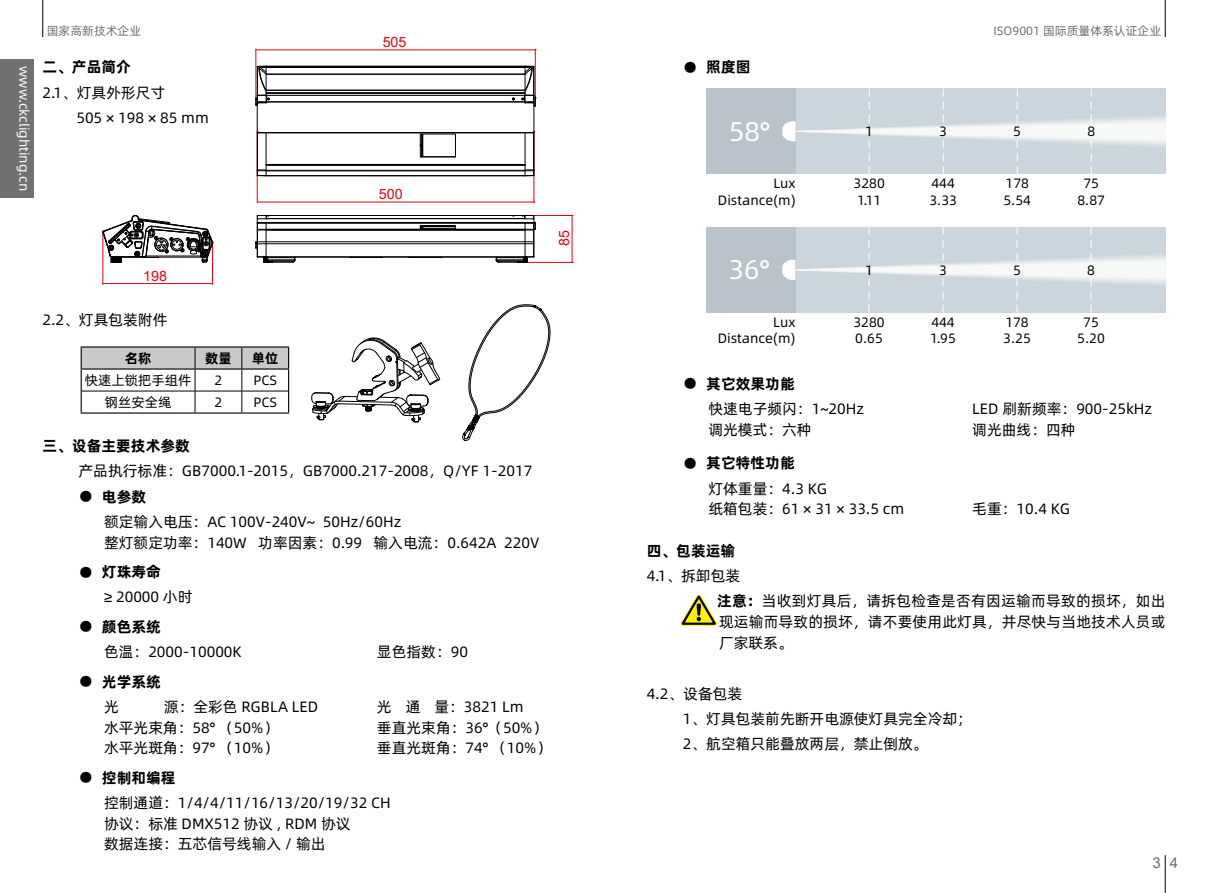
<style>
.page{position:relative;width:1208px;height:893px;background:#fff}
.page>*{position:absolute;margin:0;border:0;box-sizing:border-box;transform-origin:0 0}
.t1{font:27.15px "Alibaba Pu Hui Ti";color:#fff}
.t2{font:15px/25.2px "Alibaba Pu Hui Ti";color:#000}
.t3{font:700 15px/25.2px "Alibaba Pu Hui Ti";color:#000}
.t4{font:15px "Arial";color:#727171}
.t5{font:14.25px "Arial";color:#e60012}
.t6{font:13.5px/16.4px "Alibaba Pu Hui Ti";color:#000}
.t7{font:13.5px "Alibaba Pu Hui Ti";color:#fff}
.t8{font:700 13.5px "Alibaba Pu Hui Ti";color:#000}
.t9{font:12px "Alibaba Pu Hui Ti";color:#727171}
.s1{font-family:"Adobe Song Std";font-weight:300}
.s2{font-weight:700}
.s3{font-weight:400}
</style>
<div class="page">
<hr style="left:42px;top:0;width:1px;height:37px;background:#000">
<hr style="left:1164px;top:855px;width:1px;height:38px;background:#000">
<hr style="left:1164px;top:0;width:1px;height:37px;background:#000">
<div style="left:0;top:60px;width:34px;height:138px;background:#727171"></div>
<hr style="left:257px;top:132px;width:1px;height:71px;background:#e60012">
<hr style="left:533px;top:132px;width:1px;height:71px;background:#e60012">
<hr style="left:258px;top:202px;width:275px;height:1px;background:#e60012">
<hr style="left:255px;top:49px;width:1px;height:50px;background:#e60012">
<hr style="left:535px;top:49px;width:1px;height:49px;background:#e60012">
<hr style="left:256px;top:50px;width:279px;height:1px;background:#e60012">
<hr style="left:524px;top:215px;width:49px;height:1px;background:#e60012">
<hr style="left:523px;top:262px;width:50px;height:1px;background:#e60012">
<hr style="left:572px;top:216px;width:1px;height:46px;background:#e60012">
<hr style="left:212px;top:243px;width:1px;height:41px;background:#e60012">
<hr style="left:103px;top:232px;width:1px;height:52px;background:#e60012">
<hr style="left:103px;top:283px;width:109px;height:1px;background:#e60012">
<hr style="left:266px;top:175px;width:259px;height:1px;background:#000">
<hr style="left:266px;top:171px;width:259px;height:1px;background:#000">
<hr style="left:266px;top:170px;width:259px;height:1px;background:#000">
<hr style="left:266px;top:165px;width:259px;height:1px;background:#000">
<hr style="left:266px;top:164px;width:259px;height:1px;background:#000">
<hr style="left:421px;top:157px;width:34px;height:1px;background:#000">
<hr style="left:421px;top:134px;width:34px;height:1px;background:#000">
<hr style="left:258px;top:133px;width:275px;height:1px;background:#000">
<hr style="left:257px;top:132px;width:276px;height:1px;background:#000">
<hr style="left:267px;top:102px;width:257px;height:1px;background:#000">
<hr style="left:266px;top:93px;width:259px;height:1px;background:#000">
<hr style="left:266px;top:92px;width:259px;height:1px;background:#000">
<hr style="left:266px;top:90px;width:259px;height:1px;background:#000">
<hr style="left:266px;top:74px;width:259px;height:1px;background:#000">
<hr style="left:266px;top:67px;width:259px;height:1px;background:#000">
<hr style="left:257px;top:104px;width:1px;height:71px;background:#000">
<hr style="left:266px;top:133px;width:1px;height:43px;background:#000">
<hr style="left:525px;top:133px;width:1px;height:43px;background:#000">
<hr style="left:533px;top:104px;width:1px;height:71px;background:#000">
<svg style="left:257px;top:169px;width:9px;height:7px"></svg>
<svg style="left:525px;top:169px;width:9px;height:7px"></svg>
<svg style="left:454px;top:134px;width:2px;height:24px"></svg>
<svg style="left:419px;top:134px;width:4px;height:24px"></svg>
<hr style="left:267px;top:95px;width:257px;height:1px;background:#000">
<svg style="left:512px;top:97px;width:3px;height:4px"></svg>
<hr style="left:266px;top:176px;width:259px;height:1px;background:#000">
<hr style="left:266px;top:66px;width:259px;height:1px;background:#000">
<svg style="left:255px;top:66px;width:15px;height:40px"></svg>
<svg style="left:521px;top:66px;width:15px;height:41px"></svg>
<hr style="left:266px;top:257px;width:259px;height:1px;background:#000">
<hr style="left:266px;top:243px;width:259px;height:1px;background:#000">
<hr style="left:266px;top:241px;width:259px;height:1px;background:#000">
<hr style="left:421px;top:228px;width:34px;height:1px;background:#000">
<hr style="left:422px;top:226px;width:33px;height:1px;background:#000">
<hr style="left:421px;top:225px;width:34px;height:1px;background:#000">
<hr style="left:257px;top:223px;width:276px;height:1px;background:#000">
<hr style="left:257px;top:222px;width:276px;height:1px;background:#000">
<hr style="left:267px;top:218px;width:257px;height:1px;background:#000">
<hr style="left:269px;top:215px;width:243px;height:1px;background:#000">
<svg style="left:255px;top:215px;width:41px;height:48px"></svg>
<hr style="left:266px;top:230px;width:259px;height:1px;background:#000">
<hr style="left:266px;top:229px;width:259px;height:1px;background:#000">
<svg style="left:495px;top:215px;width:41px;height:48px"></svg>
<svg style="left:102px;top:215px;width:111px;height:48px"></svg>
<hr style="left:81px;top:346px;width:114px;height:2px;background:#000">
<hr style="left:195px;top:346px;width:47px;height:2px;background:#000">
<hr style="left:242px;top:346px;width:47px;height:2px;background:#000">
<svg style="left:81px;top:347px;width:208px;height:65px"></svg>
<hr style="left:81px;top:412px;width:114px;height:2px;background:#000">
<hr style="left:195px;top:412px;width:47px;height:2px;background:#000">
<hr style="left:242px;top:412px;width:47px;height:2px;background:#000">
<hr style="left:81px;top:368px;width:114px;height:2px;background:#000">
<hr style="left:195px;top:368px;width:47px;height:2px;background:#000">
<hr style="left:242px;top:368px;width:47px;height:2px;background:#000">
<svg style="left:311px;top:338px;width:129px;height:85px"></svg>
<svg style="left:462px;top:304px;width:89px;height:137px"></svg>
<div style="left:706px;top:89px;width:89px;height:85px;background:#b9c3c9"></div>
<svg style="left:782px;top:89px;width:383px;height:85px;background:#d0dadf"></svg>
<svg style="left:680px;top:595px;width:37px;height:31px"></svg>
<div style="left:706px;top:227px;width:89px;height:86px;background:#b9c3c9"></div>
<svg style="left:782px;top:227px;width:383px;height:86px;background:#d0dadf"></svg>
<p class="t9" style="left:47px;top:22px;width:96px">国家高新技术企业</p>
<p class="t9" style="left:993px;top:22px;width:169px">ISO9001 国际质量体系认证企业</p>
<p class="t5" style="left:383px;top:32px;width:25px">505</p>
<p class="t7" style="left:34px;top:66px;width:126px;rotate:90deg">www.ckclighting.cn</p>
<p class="t3" style="left:42px;top:54px;width:90px">二、产品简介</p>
<p class="t2" style="left:76px;top:79px;width:134px;text-indent:-34px">2.1、灯具外形尺寸<br>505 × 198 × 85 mm</p>
<p class="t5" style="left:379px;top:184px;width:25px">500</p>
<p class="t5" style="left:143px;top:266px;width:25px">198</p>
<p class="t2" style="left:42px;top:306px;width:127px">2.2、灯具包装附件</p>
<p class="t8" style="left:125px;top:347px;width:28px">名称</p>
<p class="t8" style="left:205px;top:347px;width:28px">数量</p>
<p class="t8" style="left:252px;top:347px;width:28px">单位</p>
<p class="t6" style="left:85px;top:371px;width:108px">快速上锁把手组件</p>
<p class="t6" style="left:214px;top:371px;width:9px">2</p>
<p class="t6" style="left:253px;top:371px;width:25px">PCS</p>
<p class="t6" style="left:105px;top:393px;width:68px">钢丝安全绳</p>
<p class="t6" style="left:214px;top:393px;width:9px">2</p>
<p class="t6" style="left:253px;top:393px;width:25px">PCS</p>
<p class="t3" style="left:42px;top:432px;width:149px">三、设备主要技术参数</p>
<p class="t2" style="left:78px;top:458px;width:455px">产品执行标准：GB7000.1-2015，GB7000.217-2008，Q/YF 1-2017</p>
<p class="t2" style="left:104px;top:483px;width:299px;text-indent:-26px"><span class="s1">●</span> <span class="s2">电参数<br></span>额定输入电压：AC 100V-240V~ 50Hz/60Hz</p>
<p class="t2" style="left:104px;top:529px;width:437px">整灯额定功率：140W 功率因素：0.99 输入电流：0.642A 220V</p>
<p class="t2" style="left:104px;top:558px;width:90px;text-indent:-26px"><span class="s1">●</span> <span class="s2">灯珠寿命<br></span>≥ 20000 小时</p>
<p class="t2" style="left:104px;top:613px;width:139px;text-indent:-26px"><span class="s1">●</span> <span class="s2">颜色系统<br></span>色温：2000-10000K</p>
<p class="t2" style="left:377px;top:638px;width:93px">显色指数：90</p>
<p class="t3" style="left:104px;top:668px;width:58px;text-indent:-26px"><span class="s1">●</span> 光学系统<span class="s3">光</span></p>
<p class="t2" style="left:164px;top:693px;width:156px">源：全彩色 RGBLA LED</p>
<p class="t2" style="left:377px;top:693px;width:148px">光 通 量：3821 Lm</p>
<p class="t2" style="left:104px;top:714px;width:176px">水平光束角：58° （50%）</p>
<p class="t2" style="left:377px;top:714px;width:172px">垂直光束角：36°（50%）</p>
<p class="t2" style="left:104px;top:735px;width:176px">水平光斑角：97° （10%）</p>
<p class="t2" style="left:377px;top:735px;width:176px">垂直光斑角：74° （10%）</p>
<p class="t2" style="left:104px;top:764px;width:288px;text-indent:-26px"><span class="s1">●</span> <span class="s2">控制和编程<br></span>控制通道：1/4/4/11/16/13/20/19/32 CH</p>
<p class="t2" style="left:104px;top:812px;width:248px;line-height:20.7px">协议：标准 DMX512 协议 , RDM 协议数据连接：五芯信号线输入 / 输出</p>
<p class="t5" style="left:554px;top:246px;width:17px;rotate:-90deg">85</p>
<p class="t3" style="left:683px;top:53px;width:69px"><span class="s1">●</span> 照度图</p>
<h1 class="t1" style="left:729px;top:111px;width:43px">58°</h1>
<p class="t6" style="left:718px;top:175px;width:79px;text-align:right">Lux<br>Distance(m)</p>
<p class="t6" style="left:929px;top:175px;width:29px">444<br>3.33</p>
<p class="t6" style="left:865px;top:122px;width:9px">1</p>
<p class="t6" style="left:939px;top:122px;width:9px">3</p>
<p class="t6" style="left:1013px;top:122px;width:9px">5</p>
<p class="t6" style="left:1087px;top:122px;width:9px">8</p>
<p class="t6" style="left:853px;top:175px;width:33px">3280<br>1.11</p>
<p class="t6" style="left:1003px;top:175px;width:29px">178<br>5.54</p>
<p class="t6" style="left:1077px;top:175px;width:29px;text-align:center">75<br>8.87</p>
<h1 class="t1" style="left:728px;top:249px;width:43px">36°</h1>
<p class="t6" style="left:717px;top:313px;width:79px;text-align:right">Lux<br>Distance(m)</p>
<p class="t6" style="left:930px;top:313px;width:27px">444<br>1.95</p>
<p class="t6" style="left:865px;top:261px;width:9px">1</p>
<p class="t6" style="left:939px;top:261px;width:9px">3</p>
<p class="t6" style="left:1013px;top:261px;width:9px">5</p>
<p class="t6" style="left:1087px;top:261px;width:9px">8</p>
<p class="t6" style="left:853px;top:313px;width:33px">3280<br>0.65</p>
<p class="t6" style="left:1003px;top:313px;width:29px">178<br>3.25</p>
<p class="t6" style="left:1077px;top:313px;width:29px;text-align:center">75<br>5.20</p>
<p class="t2" style="left:708px;top:370px;width:157px;text-indent:-26px"><span class="s1">●</span> <span class="s2">其它效果功能<br></span>快速电子频闪：1~20Hz</p>
<p class="t2" style="left:972px;top:395px;width:181px">LED 刷新频率：900-25kHz</p>
<p class="t2" style="left:708px;top:416px;width:105px">调光模式：六种</p>
<p class="t2" style="left:972px;top:416px;width:105px">调光曲线：四种</p>
<p class="t2" style="left:708px;top:450px;width:120px;text-indent:-26px"><span class="s1">●</span> <span class="s2">其它特性功能<br></span>灯体重量：4.3 KG</p>
<p class="t2" style="left:708px;top:496px;width:197px">纸箱包装：61 × 31 × 33.5 cm</p>
<p class="t2" style="left:972px;top:496px;width:99px">毛重：10.4 KG</p>
<p class="t3" style="left:646px;top:537px;width:90px">四、包装运输</p>
<p class="t2" style="left:717px;top:562px;width:450px;text-indent:-70px">4.1、拆卸包装<br><span class="s2">注意：</span>当收到灯具后，请拆包检查是否有因运输而导致的损坏，如出</p>
<p class="t2" style="left:719px;top:611px;width:448px;line-height:21px">现运输而导致的损坏，请不要使用此灯具，并尽快与当地技术人员或厂家联系。</p>
<p class="t2" style="left:683px;top:680px;width:291px;text-indent:-36px">4.2、设备包装<br>1、灯具包装前先断开电源使灯具完全冷却；<br>2、航空箱只能叠放两层，禁止倒放。</p>
<p class="t4" style="left:1152px;top:852px;width:27px">3 4</p>
</div>
